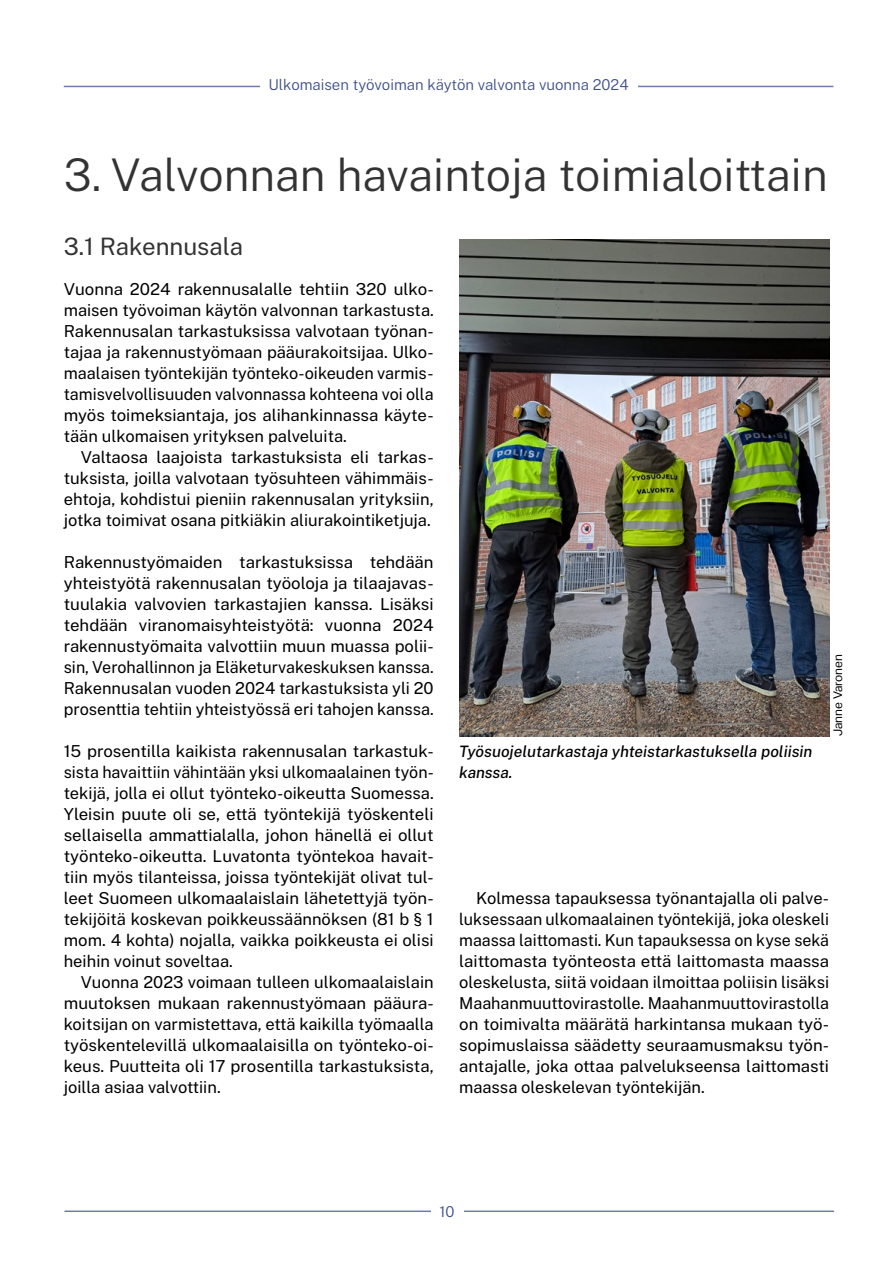
<style>
.page{position:relative;width:893px;height:1263px;background:#fff}
.page>*{position:absolute;margin:0;border:0;box-sizing:border-box;transform-origin:0 0}
.Otsikko{font:300 45px "Public Sans";color:#333}
.Väliotsikko{font:24px "Public Sans";color:#333}
.Alkuleipis_ylavali{font:16.5px/21px "Public Sans";color:#000;text-align:justify}
.Leipis{font:16.5px/21px "Public Sans";color:#000}
.t1{font:italic 500 15.75px/21px "Public Sans";color:#000}
.t2{font:300 15px "Public Sans";color:#3e508a}
.t3{font:12px "Aktiv Grotesk";color:#000}
</style>
<div class="page">
<hr style="left:64px;top:86px;width:769px;height:1px;background:#6e7ca7">
<div style="left:260px;top:68px;width:377px;height:34px;background:#fff"></div>
<hr style="left:64px;top:1210px;width:770px;height:2px;background:#6e7ca7">
<div style="left:431px;top:1194px;width:32px;height:35px;background:#fff"></div>
<img style="left:459px;top:239px;width:370px;height:497px">
<p class="t2" style="left:269px;top:75px;width:362px">Ulkomaisen työvoiman käytön valvonta vuonna 2024</p>
<h2 class="Otsikko" style="left:64px;top:144px;width:766px">3. Valvonnan havaintoja toimialoittain</h2>
<h3 class="Väliotsikko" style="left:64px;top:229px;width:181px">3.1 Rakennusala</h3>
<p class="Alkuleipis_ylavali" style="left:64px;top:278px;width:372px">Vuonna 2024 rakennusalalle tehtiin 320 ulko&shy;maisen työvoiman käytön valvonnan tarkastusta.<br>Rakennusalan tarkastuksissa valvotaan työnan&shy;tajaa ja rakennustyömaan pääurakoitsijaa. Ulko&shy;maalaisen työntekijän työnteko-oikeuden varmis&shy;tamisvelvollisuuden valvonnassa kohteena voi olla myös toimeksiantaja, jos alihankinnassa käyte&shy;tään ulkomaisen yrityksen palveluita.</p>
<p class="Leipis" style="left:64px;top:446px;width:371px;text-indent:17px">Valtaosa laajoista tarkastuksista eli tarkas&shy;tuksista, joilla valvotaan työsuhteen vähimmäis&shy;ehtoja, kohdistui pieniin rakennusalan yrityksiin, jotka toimivat osana pitkiäkin aliurakointiketjuja.</p>
<p class="Alkuleipis_ylavali" style="left:64px;top:551px;width:371px">Rakennustyömaiden tarkastuksissa tehdään yhteistyötä rakennusalan työoloja ja tilaajavas&shy;tuulakia valvovien tarkastajien kanssa. Lisäksi tehdään viranomaisyhteistyötä: vuonna 2024 rakennustyömaita valvottiin muun muassa polii&shy;sin, Verohallinnon ja Eläketurvakeskuksen kanssa.<br>Rakennusalan vuoden 2024 tarkastuksista yli 20 prosenttia tehtiin yhteistyössä eri tahojen kanssa.</p>
<p class="Alkuleipis_ylavali" style="left:64px;top:740px;width:371px">15 prosentilla kaikista rakennusalan tarkastuk&shy;sista havaittiin vähintään yksi ulkomaalainen työn&shy;tekijä, jolla ei ollut työnteko-oikeutta Suomessa.<br>Yleisin puute oli se, että työntekijä työskenteli sellaisella ammattialalla, johon hänellä ei ollut työnteko-oikeutta. Luvatonta työntekoa havait&shy;tiin myös tilanteissa, joissa työntekijät olivat tul&shy;leet Suomeen ulkomaalaislain lähetettyjä työn&shy;tekijöitä koskevan poikkeussäännöksen (81 b § 1 mom. 4 kohta) nojalla, vaikka poikkeusta ei olisi heihin voinut soveltaa.</p>
<p class="Leipis" style="left:64px;top:971px;width:371px;text-align:justify;text-indent:17px">Vuonna 2023 voimaan tulleen ulkomaalaislain muutoksen mukaan rakennustyömaan pääura&shy;koitsijan on varmistettava, että kaikilla työmaalla työskentelevillä ulkomaalaisilla on työnteko-oi&shy;keus. Puutteita oli 17 prosentilla tarkastuksista, joilla asiaa valvottiin.</p>
<p class="t1" style="left:459px;top:740px;width:355px">Työsuojelutarkastaja yhteistarkastuksella poliisin kanssa.</p>
<p class="t3" style="left:831px;top:736px;width:84px;rotate:-90deg">Janne Varonen</p>
<p class="Leipis" style="left:459px;top:887px;width:371px;text-indent:17px">Kolmessa tapauksessa työnantajalla oli palve&shy;luksessaan ulkomaalainen työntekijä, joka oleskeli maassa laittomasti. Kun tapauksessa on kyse sekä laittomasta työnteosta että laittomasta maassa oleskelusta, siitä voidaan ilmoittaa poliisin lisäksi Maahanmuuttovirastolle. Maahanmuuttovirastolla on toimivalta määrätä harkintansa mukaan työ&shy;sopimuslaissa säädetty seuraamusmaksu työn&shy;antajalle, joka ottaa palvelukseensa laittomasti maassa oleskelevan työntekijän.</p>
<p class="t2" style="left:440px;top:1201px;width:17px">10</p>
</div>
